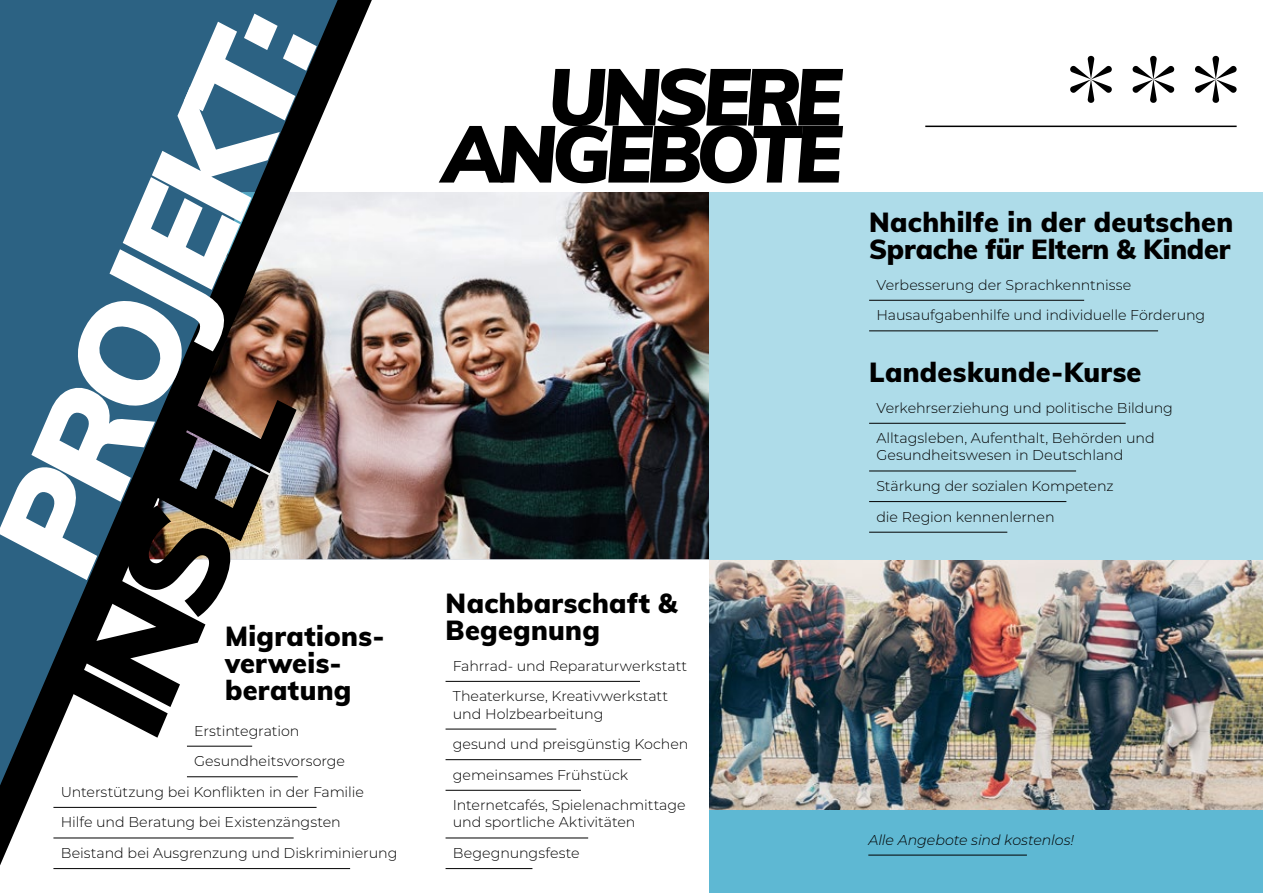
<style>
.page{position:relative;width:1263px;height:893px;background:#fff}
.page>*{position:absolute;margin:0;border:0;box-sizing:border-box;transform-origin:0 0}
.t1{font:italic 900 141px "Muli";color:#fff}
.t2{font:italic 900 141px "Muli";color:#000}
.t3{font:italic 900 79.5px/57px "Muli";letter-spacing:-.08em;color:#000;text-align:right}
.t4{font:900 27px/27px "Muli";letter-spacing:.01em;color:#000}
.t5{font:300 14.25px/30.6px "Montserrat";letter-spacing:-.005em;color:#000}
.t6{font:italic 300 14.25px "Montserrat";letter-spacing:-.005em;color:#000}
</style>
<div class="page">
<img style="left:372px;top:192px;width:337px;height:367px">
<img style="left:709px;top:559px;width:554px;height:251px">
<svg style="left:358px;top:0;width:14px;height:560px"></svg>
<svg style="left:0;top:0;width:358px;height:870px"></svg>
<div style="left:709px;top:192px;width:554px;height:367px;background:#aedce9"></div>
<div style="left:709px;top:810px;width:554px;height:83px;background:#5eb8d3"></div>
<hr style="left:925px;top:126px;width:311px;height:1px;background:#000">
<svg style="left:1195px;top:56px;width:42px;height:47px"></svg>
<svg style="left:1070px;top:56px;width:42px;height:47px"></svg>
<svg style="left:1132px;top:56px;width:43px;height:47px"></svg>
<hr style="left:187px;top:746px;width:65px;height:1px;background:#000">
<hr style="left:187px;top:776px;width:111px;height:1px;background:#000">
<hr style="left:53px;top:807px;width:264px;height:1px;background:#000">
<hr style="left:53px;top:838px;width:241px;height:1px;background:#000">
<hr style="left:53px;top:868px;width:297px;height:1px;background:#000">
<hr style="left:868px;top:855px;width:159px;height:1px;background:#000">
<hr style="left:446px;top:681px;width:194px;height:1px;background:#000">
<hr style="left:446px;top:729px;width:110px;height:1px;background:#000">
<hr style="left:446px;top:759px;width:195px;height:1px;background:#000">
<hr style="left:446px;top:790px;width:135px;height:1px;background:#000">
<hr style="left:446px;top:838px;width:142px;height:1px;background:#000">
<hr style="left:446px;top:868px;width:86px;height:1px;background:#000">
<hr style="left:869px;top:423px;width:257px;height:1px;background:#000">
<hr style="left:869px;top:471px;width:207px;height:1px;background:#000">
<hr style="left:869px;top:501px;width:197px;height:1px;background:#000">
<hr style="left:869px;top:532px;width:138px;height:1px;background:#000">
<hr style="left:869px;top:300px;width:215px;height:1px;background:#000">
<hr style="left:869px;top:331px;width:289px;height:1px;background:#000">
<h1 class="t1" style="left:-57px;top:526px;width:598px;rotate:-67deg">PROJEKT:</h1>
<h1 class="t2" style="left:13px;top:683px;width:370px;rotate:-67deg">INSEL</h1>
<h3 class="t4" style="left:225px;top:621px;width:161px">Migrations&shy;verweis&shy;beratung</h3>
<p class="t5" style="left:194px;top:715px;width:107px">Erstintegration</p>
<p class="t5" style="left:194px;top:745px;width:152px">Gesundheitsvorsorge</p>
<p class="t5" style="left:61px;top:776px;width:305px">Unterstützung bei Konflikten in der Familie</p>
<p class="t5" style="left:61px;top:807px;width:282px">Hilfe und Beratung bei Existenzängsten</p>
<p class="t5" style="left:61px;top:837px;width:338px">Beistand bei Ausgrenzung und Diskriminierung</p>
<h2 class="t3" style="left:442px;top:65px;width:402px">UNSERE<br>ANGEBOTE</h2>
<h3 class="t4" style="left:869px;top:208px;width:366px">Nachhilfe in der deutschen<br>Sprache für Eltern &amp; Kinder</h3>
<p class="t5" style="left:876px;top:269px;width:330px">Verbesserung der Sprachkenntnisse<br>Hausaufgabenhilfe und individuelle Förderung</p>
<h3 class="t4" style="left:869px;top:358px;width:274px">Landeskunde-Kurse</h3>
<p class="t5" style="left:876px;top:392px;width:298px">Verkehrserziehung und politische Bildung<br>Alltagsleben, Aufenthalt, Behörden und</p>
<p class="t5" style="left:876px;top:440px;width:248px">Gesundheitswesen in Deutschland<br>Stärkung der sozialen Kompetenz die Region kennenlernen</p>
<h3 class="t4" style="left:446px;top:589px;width:233px">Nachbarschaft &amp;<br>Begegnung</h3>
<p class="t5" style="left:453px;top:650px;width:236px">Fahrrad- und Reparaturwerkstatt<br>Theaterkurse, Kreativwerkstatt</p>
<p class="t5" style="left:453px;top:698px;width:237px">und Holzbearbeitung<br>gesund und preisgünstig Kochen gemeinsames Frühstück<br>Internetcafés, Spielenachmittage</p>
<p class="t5" style="left:453px;top:807px;width:184px">und sportliche Aktivitäten<br>Begegnungsfeste</p>
<p class="t6" style="left:868px;top:830px;width:207px">Alle Angebote sind kostenlos!</p>
</div>
